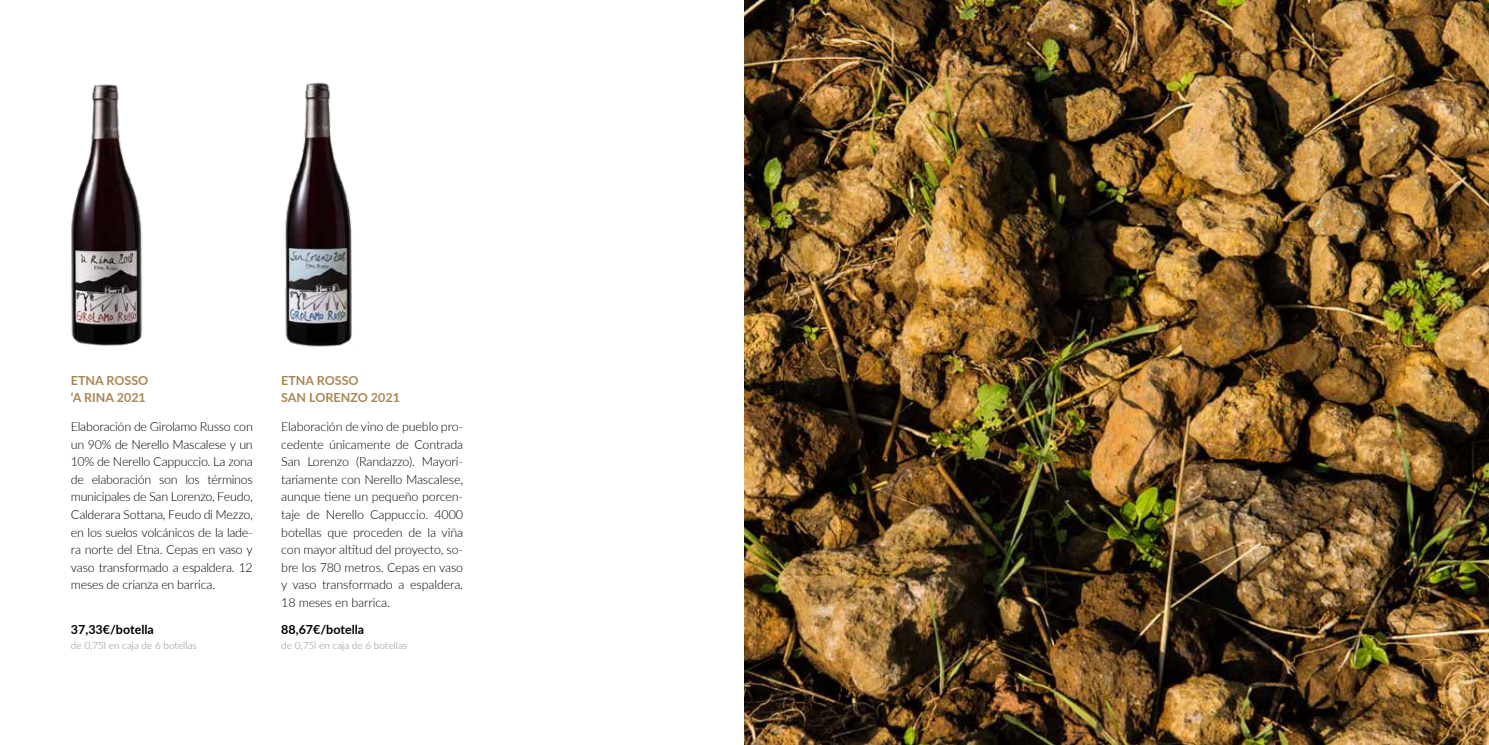
<style>
.page{position:relative;width:1489px;height:745px;background:#fff}
.page>*{position:absolute;margin:0;border:0;box-sizing:border-box;transform-origin:0 0}
.t1{font:300 12.5px/17.5px "Lato";letter-spacing:-.01em;color:#000;text-align:justify}
.t2{font:700 12.5px/17.5px "Lato";color:#a98654}
.t3{font:700 12.5px "Lato";color:#000}
.t4{font:300 10px "Lato";color:#878787}
</style>
<div class="page">
<img style="left:744px;top:0;width:744px;height:744px">
<img style="left:71px;top:84px;width:72px;height:262px">
<img style="left:285px;top:82px;width:67px;height:265px">
<p class="t2" style="left:71px;top:370px;width:79px">ETNA ROSSO ‘A RINA 2021</p>
<p class="t2" style="left:281px;top:370px;width:120px">ETNA ROSSO<br>SAN LORENZO 2021</p>
<p class="t1" style="left:71px;top:417px;width:183px">Elaboración de Girolamo Russo con un 90% de Nerello Mascalese y un 10% de Nerello Cappuccio. La zona de elaboración son los términos municipales de San Lorenzo, Feudo, Calderara Sottana, Feudo di Mezzo, en los suelos volcánicos de la lade&shy;ra norte del Etna. Cepas en vaso y vaso transformado a espaldera. 12 meses de crianza en barrica.</p>
<p class="t1" style="left:281px;top:417px;width:183px">Elaboración de vino de pueblo pro&shy;cedente únicamente de Contrada San Lorenzo (Randazzo). Mayori&shy;tariamente con Nerello Mascalese, aunque tiene un pequeño porcen&shy;taje de Nerello Cappuccio. 4000 botellas que proceden de la viña con mayor altitud del proyecto, so&shy;bre los 780 metros. Cepas en vaso y vaso transformado a espaldera.<br>18 meses en barrica.</p>
<p class="t3" style="left:71px;top:619px;width:84px">37,33€/botella</p>
<p class="t4" style="left:71px;top:638px;width:127px">de 0,75l en caja de 6 botellas</p>
<p class="t3" style="left:281px;top:619px;width:84px">88,67€/botella</p>
<p class="t4" style="left:281px;top:638px;width:127px">de 0,75l en caja de 6 botellas</p>
</div>
